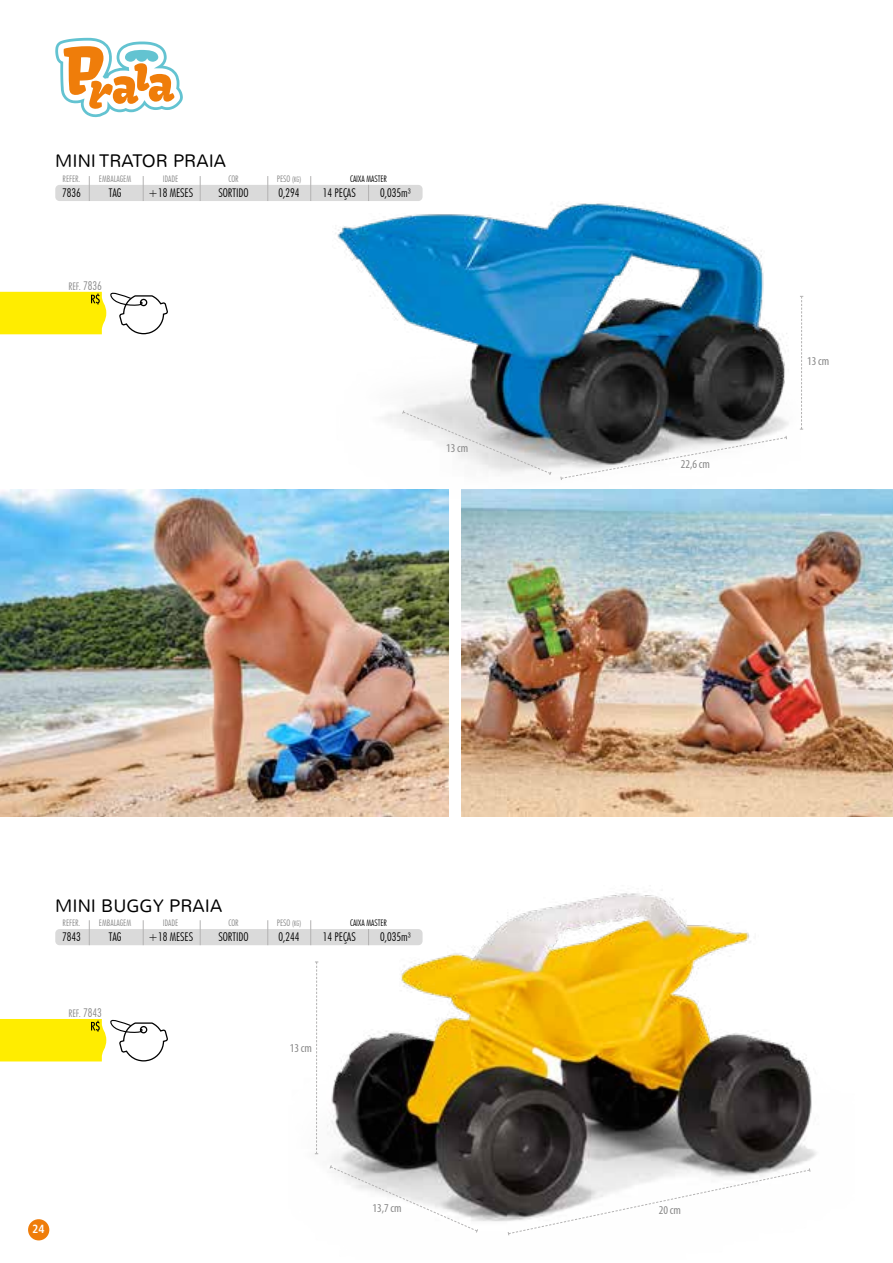
<style>
.page{position:relative;width:893px;height:1263px;background:#fff}
.page>*{position:absolute;margin:0;border:0;box-sizing:border-box;transform-origin:0 0}
.t1{font:300 18px "Nunito";color:#000}
.t2{font:300 condensed 12px "Futura BT";color:#000}
.t3{font:condensed 12px "Myriad Pro";color:#878787}
.t4{font:12px "Humanist 777 BT Bold Condensed B";color:#fff}
.t5{font:300 condensed 10.5px "Futura BT";color:#878787}
.t6{font:300 condensed 9px "Futura BT";color:#878787}
.t7{font:300 condensed 9px "Futura BT";color:#000}
.s1{font-size:7.5px}
.s2{font-size:12px}
</style>
<div class="page">
<img style="left:310px;top:893px;width:507px;height:329px">
<img style="left:335px;top:203px;width:454px;height:266px">
<svg style="left:55px;top:38px;width:128px;height:80px"></svg>
<svg style="left:800px;top:296px;width:3px;height:134px"></svg>
<svg style="left:315px;top:961px;width:3px;height:193px"></svg>
<svg style="left:402px;top:410px;width:150px;height:65px"></svg>
<svg style="left:329px;top:1164px;width:150px;height:69px"></svg>
<div style="left:28px;top:1219px;width:21px;height:21px;background:#ef7d0a;border-radius:50%"></div>
<div style="left:55px;top:185px;width:368px;height:16px;background:#dadada;border-radius:4px"></div>
<svg style="left:89px;top:176px;width:1px;height:25px"></svg>
<svg style="left:143px;top:176px;width:1px;height:25px"></svg>
<svg style="left:200px;top:176px;width:1px;height:25px"></svg>
<svg style="left:267px;top:176px;width:1px;height:25px"></svg>
<svg style="left:310px;top:176px;width:1px;height:25px"></svg>
<svg style="left:368px;top:185px;width:1px;height:16px"></svg>
<div style="left:55px;top:929px;width:368px;height:16px;background:#dadada;border-radius:4px"></div>
<svg style="left:89px;top:920px;width:1px;height:25px"></svg>
<svg style="left:143px;top:920px;width:1px;height:25px"></svg>
<svg style="left:200px;top:920px;width:1px;height:25px"></svg>
<svg style="left:267px;top:920px;width:1px;height:25px"></svg>
<svg style="left:310px;top:920px;width:1px;height:25px"></svg>
<svg style="left:368px;top:929px;width:1px;height:16px"></svg>
<img style="left:0;top:489px;width:449px;height:327px">
<img style="left:461px;top:489px;width:432px;height:327px">
<svg style="left:0;top:1019px;width:168px;height:43px"></svg>
<svg style="left:0;top:291px;width:168px;height:44px"></svg>
<svg style="left:560px;top:435px;width:227px;height:45px"></svg>
<svg style="left:507px;top:1167px;width:304px;height:69px"></svg>
<h1 class="t1" style="left:55px;top:150px;width:172px">MINI TRATOR PRAIA</h1>
<p class="t2" style="left:62px;top:185px;width:20px">7836</p>
<p class="t2" style="left:109px;top:185px;width:14px">TAG</p>
<p class="t2" style="left:148px;top:185px;width:47px">+18 MESES</p>
<p class="t2" style="left:218px;top:185px;width:32px">SORTIDO</p>
<p class="t2" style="left:279px;top:185px;width:22px">0,294</p>
<p class="t2" style="left:323px;top:185px;width:34px">14 PEÇAS</p>
<p class="t2" style="left:380px;top:185px;width:32px">0,035m³</p>
<p class="t6" style="left:63px;top:173px;width:19px">REFER.</p>
<p class="t6" style="left:99px;top:173px;width:34px">EMBALAGEM</p>
<p class="t6" style="left:163px;top:173px;width:17px">IDADE</p>
<p class="t6" style="left:228px;top:173px;width:12px">COR</p>
<p class="t6" style="left:277px;top:173px;width:26px">PESO <span class="s1">(KG)</span></p>
<p class="t7" style="left:350px;top:173px;width:39px">CAIXA MASTER</p>
<p class="t5" style="left:68px;top:280px;width:35px">REF. <span class="s2">7836</span></p>
<p class="t3" style="left:446px;top:441px;width:24px">13 cm</p>
<h1 class="t1" style="left:55px;top:894px;width:168px">MINI BUGGY PRAIA</h1>
<p class="t2" style="left:62px;top:929px;width:20px">7843</p>
<p class="t2" style="left:109px;top:929px;width:14px">TAG</p>
<p class="t2" style="left:148px;top:929px;width:47px">+18 MESES</p>
<p class="t2" style="left:218px;top:929px;width:32px">SORTIDO</p>
<p class="t2" style="left:279px;top:929px;width:22px">0,244</p>
<p class="t2" style="left:323px;top:929px;width:34px">14 PEÇAS</p>
<p class="t2" style="left:380px;top:929px;width:32px">0,035m³</p>
<p class="t6" style="left:63px;top:917px;width:19px">REFER.</p>
<p class="t6" style="left:99px;top:917px;width:34px">EMBALAGEM</p>
<p class="t6" style="left:163px;top:917px;width:17px">IDADE</p>
<p class="t6" style="left:228px;top:917px;width:12px">COR</p>
<p class="t6" style="left:277px;top:917px;width:26px">PESO <span class="s1">(KG)</span></p>
<p class="t7" style="left:350px;top:917px;width:39px">CAIXA MASTER</p>
<p class="t5" style="left:68px;top:1007px;width:35px">REF. <span class="s2">7843</span></p>
<p class="t3" style="left:290px;top:1040px;width:24px">13 cm</p>
<p class="t4" style="left:32px;top:1221px;width:14px">24</p>
<p class="t3" style="left:372px;top:1201px;width:31px">13,7 cm</p>
<p class="t3" style="left:681px;top:457px;width:31px">22,6 cm</p>
<p class="t3" style="left:807px;top:354px;width:24px">13 cm</p>
<p class="t3" style="left:659px;top:1203px;width:24px">20 cm</p>
</div>
